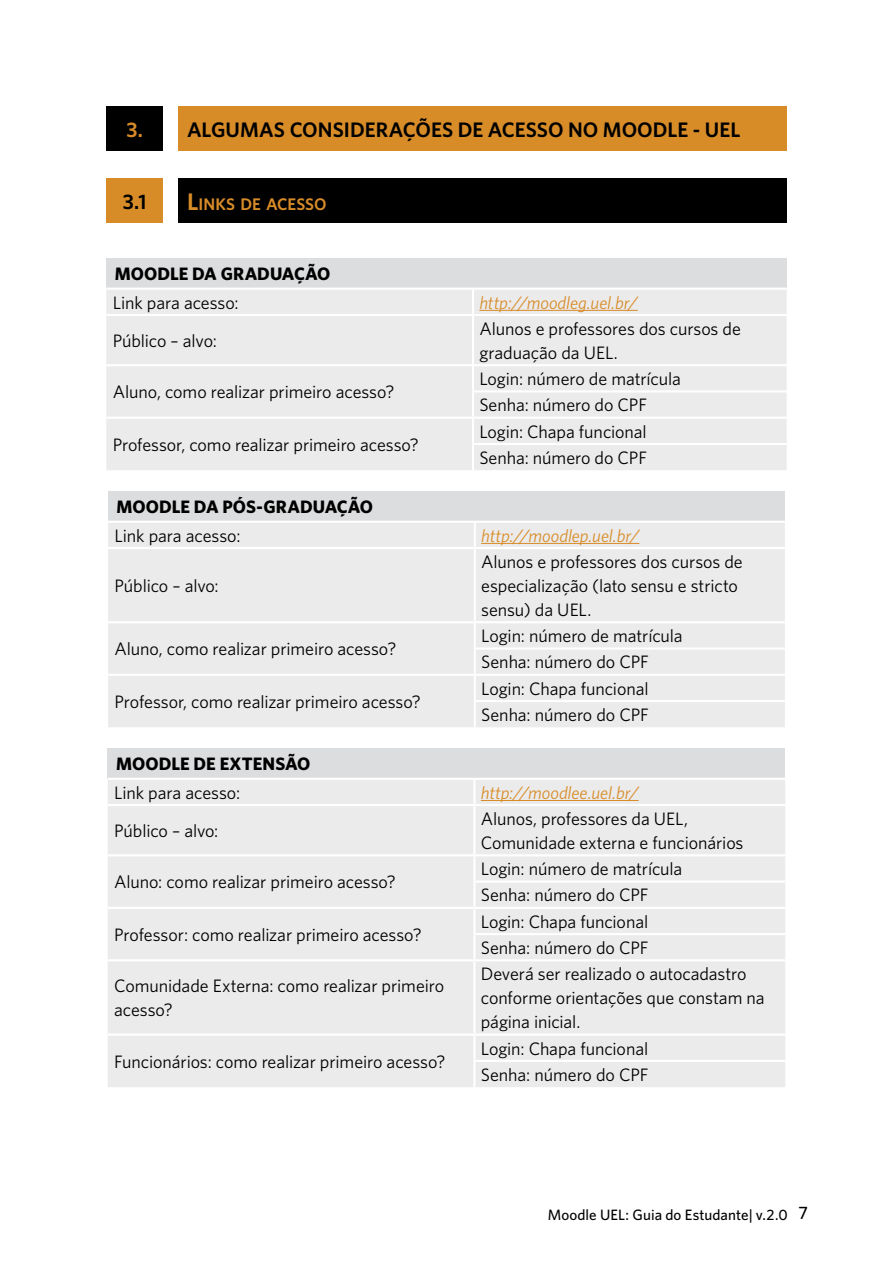
<style>
.page{position:relative;width:893px;height:1263px;background:#fff}
.page>*{position:absolute;margin:0;border:0;box-sizing:border-box;transform-origin:0 0}
.t1{font:600 21px "Whitney";color:#000}
.t2{font:600 21px "Whitney";color:#000}
.t3{font:18px/24px "Whitney";letter-spacing:-.005em;color:#000}
.t4{font:italic 18px "Whitney";letter-spacing:-.005em;color:#d88c28}
.t5{font:700 18px "Whitney";color:#000}
.t6{font:600 16.8px "Whitney";color:#d88c28}
.t7{font:500 15px "Whitney";letter-spacing:.005em;color:#000}
.s1{color:#d88c28}
.s2{font-size:24px}
.s3{font-size:18px}
</style>
<div class="page">
<div style="left:106px;top:106px;width:57px;height:45px;background:#000"></div>
<div style="left:179px;top:106px;width:608px;height:45px;background:#d88c28"></div>
<div style="left:106px;top:178px;width:57px;height:44px;background:#d88c28"></div>
<div style="left:179px;top:178px;width:608px;height:44px;background:#000"></div>
<div style="left:106px;top:258px;width:681px;height:31px;background:#dcddde"></div>
<div style="left:106px;top:290px;width:681px;height:180px;background:#ebebec"></div>
<hr style="left:106px;top:288px;width:367px;height:2px;background:#fff">
<hr style="left:473px;top:288px;width:314px;height:2px;background:#fff">
<hr style="left:472px;top:290px;width:2px;height:24px;background:#fff">
<hr style="left:106px;top:314px;width:367px;height:2px;background:#fff">
<hr style="left:473px;top:314px;width:314px;height:2px;background:#fff">
<hr style="left:472px;top:316px;width:2px;height:48px;background:#fff">
<hr style="left:106px;top:364px;width:367px;height:2px;background:#fff">
<hr style="left:473px;top:364px;width:314px;height:2px;background:#fff">
<hr style="left:472px;top:366px;width:2px;height:24px;background:#fff">
<hr style="left:472px;top:390px;width:315px;height:2px;background:#fff">
<hr style="left:472px;top:392px;width:2px;height:25px;background:#fff">
<hr style="left:106px;top:417px;width:367px;height:2px;background:#fff">
<hr style="left:473px;top:417px;width:314px;height:2px;background:#fff">
<hr style="left:472px;top:419px;width:2px;height:24px;background:#fff">
<hr style="left:472px;top:443px;width:315px;height:2px;background:#fff">
<hr style="left:472px;top:445px;width:2px;height:25px;background:#fff">
<hr style="left:479px;top:310px;width:159px;height:1px;background:#d88c28">
<div style="left:108px;top:491px;width:677px;height:31px;background:#dcddde"></div>
<div style="left:108px;top:523px;width:677px;height:204px;background:#ebebec"></div>
<hr style="left:108px;top:521px;width:367px;height:2px;background:#fff">
<hr style="left:475px;top:521px;width:310px;height:2px;background:#fff">
<hr style="left:474px;top:523px;width:2px;height:24px;background:#fff">
<hr style="left:108px;top:547px;width:367px;height:2px;background:#fff">
<hr style="left:475px;top:547px;width:310px;height:2px;background:#fff">
<hr style="left:474px;top:549px;width:2px;height:72px;background:#fff">
<hr style="left:108px;top:621px;width:367px;height:2px;background:#fff">
<hr style="left:475px;top:621px;width:310px;height:2px;background:#fff">
<hr style="left:474px;top:623px;width:2px;height:24px;background:#fff">
<hr style="left:474px;top:647px;width:311px;height:3px;background:#fff">
<hr style="left:474px;top:650px;width:2px;height:24px;background:#fff">
<hr style="left:108px;top:674px;width:367px;height:2px;background:#fff">
<hr style="left:475px;top:674px;width:310px;height:2px;background:#fff">
<hr style="left:474px;top:676px;width:2px;height:24px;background:#fff">
<hr style="left:474px;top:700px;width:311px;height:2px;background:#fff">
<hr style="left:474px;top:702px;width:2px;height:25px;background:#fff">
<hr style="left:481px;top:543px;width:158px;height:1px;background:#d88c28">
<div style="left:108px;top:748px;width:677px;height:31px;background:#dcddde"></div>
<div style="left:108px;top:780px;width:677px;height:307px;background:#ebebec"></div>
<hr style="left:108px;top:778px;width:366px;height:2px;background:#fff">
<hr style="left:474px;top:778px;width:311px;height:2px;background:#fff">
<hr style="left:473px;top:780px;width:2px;height:24px;background:#fff">
<hr style="left:108px;top:804px;width:366px;height:2px;background:#fff">
<hr style="left:474px;top:804px;width:311px;height:2px;background:#fff">
<hr style="left:473px;top:806px;width:2px;height:48px;background:#fff">
<hr style="left:108px;top:854px;width:366px;height:2px;background:#fff">
<hr style="left:474px;top:854px;width:311px;height:2px;background:#fff">
<hr style="left:473px;top:856px;width:2px;height:24px;background:#fff">
<hr style="left:473px;top:880px;width:312px;height:3px;background:#fff">
<hr style="left:473px;top:883px;width:2px;height:24px;background:#fff">
<hr style="left:108px;top:907px;width:366px;height:2px;background:#fff">
<hr style="left:474px;top:907px;width:311px;height:2px;background:#fff">
<hr style="left:473px;top:909px;width:2px;height:24px;background:#fff">
<hr style="left:473px;top:933px;width:312px;height:2px;background:#fff">
<hr style="left:473px;top:935px;width:2px;height:24px;background:#fff">
<hr style="left:108px;top:959px;width:366px;height:2px;background:#fff">
<hr style="left:474px;top:959px;width:311px;height:2px;background:#fff">
<hr style="left:473px;top:961px;width:2px;height:72px;background:#fff">
<hr style="left:108px;top:1033px;width:366px;height:3px;background:#fff">
<hr style="left:474px;top:1033px;width:311px;height:3px;background:#fff">
<hr style="left:473px;top:1036px;width:2px;height:24px;background:#fff">
<hr style="left:473px;top:1060px;width:312px;height:2px;background:#fff">
<hr style="left:473px;top:1062px;width:2px;height:25px;background:#fff">
<hr style="left:481px;top:800px;width:158px;height:1px;background:#d88c28">
<p class="t1" style="left:127px;top:116px;width:115px"><span class="s1">3</span><span class="s1">.</span> ALGUMAS</p>
<p class="t1" style="left:290px;top:116px;width:26px">CONSIDERAÇ</p>
<p class="t1" style="left:415px;top:116px;width:112px">ÕES DE ACESSO</p>
<p class="t1" style="left:568px;top:116px;width:50px">NO MOODLE</p>
<p class="t1" style="left:693px;top:116px;width:25px">- UEL</p>
<p class="t2" style="left:123px;top:187px;width:25px">3.1</p>
<p class="t6" style="left:187px;top:193px;width:141px"><span class="s2">L</span>INKS DE ACESSO</p>
<p class="t5" style="left:115px;top:262px;width:217px">MOODLE DA GRADUAÇÃO</p>
<p class="t3" style="left:113px;top:290px;width:127px">Link para acesso:</p>
<p class="t4" style="left:479px;top:290px;width:160px">http://moodleg.uel.br/</p>
<p class="t3" style="left:113px;top:328px;width:106px">Público – alvo:</p>
<p class="t3" style="left:479px;top:316px;width:263px">Alunos e professores dos cursos de graduação da UEL.</p>
<p class="t3" style="left:113px;top:379px;width:283px">Aluno, como realizar primeiro acesso?</p>
<p class="t3" style="left:113px;top:432px;width:308px">Professor, como realizar primeiro acesso?</p>
<p class="t3" style="left:479px;top:365px;width:203px;line-height:26.2px">Login: número de matrícula<br>Senha: número do CPF</p>
<p class="t3" style="left:479px;top:418px;width:169px;line-height:26.2px">Login: Chapa funcional<br>Senha: número do CPF</p>
<p class="t5" style="left:117px;top:495px;width:258px">MOODLE DA PÓS-GRADUAÇÃO</p>
<p class="t3" style="left:114px;top:523px;width:127px">Link para acesso:</p>
<p class="t4" style="left:481px;top:523px;width:160px">http://moodlep.uel.br/</p>
<p class="t3" style="left:114px;top:573px;width:106px">Público – alvo:</p>
<p class="t3" style="left:481px;top:549px;width:263px">Alunos e professores dos cursos de especialização (lato sensu e stricto sensu) da UEL.</p>
<p class="t3" style="left:114px;top:636px;width:283px">Aluno, como realizar primeiro acesso?</p>
<p class="t3" style="left:114px;top:689px;width:308px">Professor, como realizar primeiro acesso?</p>
<p class="t3" style="left:481px;top:622px;width:203px;line-height:26.2px">Login: número de matrícula<br>Senha: número do CPF</p>
<p class="t3" style="left:481px;top:675px;width:169px;line-height:26.2px">Login: Chapa funcional<br>Senha: número do CPF</p>
<p class="t5" style="left:116px;top:752px;width:196px">MOODLE DE EXTENSÃO</p>
<p class="t3" style="left:114px;top:780px;width:127px">Link para acesso:</p>
<p class="t4" style="left:481px;top:780px;width:159px">http://moodlee.uel.br/</p>
<p class="t3" style="left:114px;top:818px;width:106px">Público – alvo:</p>
<p class="t3" style="left:481px;top:806px;width:264px">Alunos, professores da UEL,<br>Comunidade externa e funcionários</p>
<p class="t3" style="left:114px;top:870px;width:283px">Aluno: como realizar primeiro acesso?</p>
<p class="t3" style="left:114px;top:922px;width:309px">Professor: como realizar primeiro acesso?</p>
<p class="t3" style="left:114px;top:973px;width:332px">Comunidade Externa: como realizar primeiro acesso?</p>
<p class="t3" style="left:114px;top:1049px;width:333px">Funcionários: como realizar primeiro acesso?</p>
<p class="t3" style="left:481px;top:855px;width:203px;line-height:26.2px">Login: número de matrícula<br>Senha: número do CPF</p>
<p class="t3" style="left:481px;top:908px;width:169px;line-height:26.2px">Login: Chapa funcional<br>Senha: número do CPF</p>
<p class="t3" style="left:481px;top:961px;width:285px">Deverá ser realizado o autocadastro conforme orientações que constam na página inicial.</p>
<p class="t3" style="left:481px;top:1035px;width:169px;line-height:26.2px">Login: Chapa funcional<br>Senha: número do CPF</p>
<p class="t7" style="left:548px;top:1205px;width:262px">Moodle UEL: Guia do Estudante| v.2.0 <span class="s3">7</span></p>
</div>
